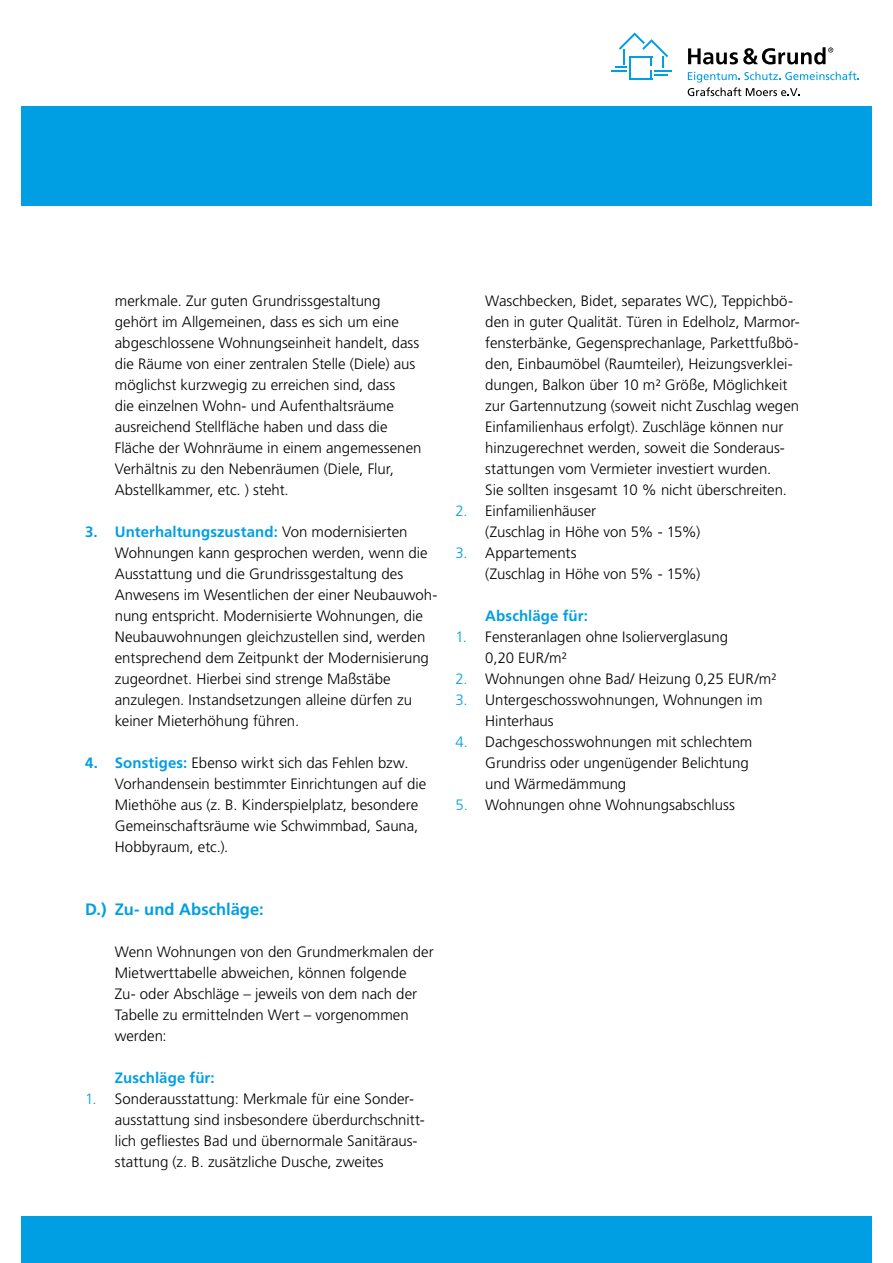
<style>
.page{position:relative;width:893px;height:1263px;background:#fff}
.page>*{position:absolute;margin:0;border:0;box-sizing:border-box;transform-origin:0 0}
.t1{font:700 16.5px "Frutiger";letter-spacing:.005em;color:#009fe3}
.t2{font:300 15px/21px "Frutiger";color:#000}
.t3{font:700 15px "Frutiger";letter-spacing:.005em;color:#009fe3}
.s1{font-weight:700;color:#009fe3}
.s2{color:#009fe3}
</style>
<div class="page">
<div style="left:21px;top:106px;width:851px;height:100px;background:#009fe3"></div>
<div style="left:21px;top:1216px;width:851px;height:47px;background:#009fe3"></div>
<svg style="left:611px;top:32px;width:61px;height:48px"></svg>
<svg style="left:688px;top:47px;width:145px;height:17px"></svg>
<svg style="left:688px;top:71px;width:171px;height:25px"></svg>
<p class="t2" style="left:115px;top:290px;width:308px">merkmale. Zur guten Grundrissgestaltung gehört im Allgemeinen, dass es sich um eine abgeschlossene Wohnungseinheit handelt, dass die Räume von einer zentralen Stelle (Diele) aus möglichst kurzwegig zu erreichen sind, dass<br>die einzelnen Wohn- und Aufenthaltsräume ausreichend Stellfläche haben und dass die Fläche der Wohnräume in einem angemessenen Verhältnis zu den Nebenräumen (Diele, Flur, Abstellkammer, etc. ) steht.</p>
<p class="t2" style="left:115px;top:521px;width:324px;text-indent:-30px"><span class="s1">3. Unterhaltungszustand:</span> Von modernisierten Wohnungen kann gesprochen werden, wenn die Ausstattung und die Grundrissgestaltung des Anwesens im Wesentlichen der einer Neubauwoh&shy;nung entspricht. Modernisierte Wohnungen, die Neubauwohnungen gleichzustellen sind, werden entsprechend dem Zeitpunkt der Modernisierung zugeordnet. Hierbei sind strenge Maßstäbe anzulegen. Instandsetzungen alleine dürfen zu keiner Mieterhöhung führen.</p>
<p class="t2" style="left:115px;top:752px;width:313px;text-indent:-30px"><span class="s1">4. Sonstiges:</span> Ebenso wirkt sich das Fehlen bzw.<br>Vorhandensein bestimmter Einrichtungen auf die Miethöhe aus (z. B. Kinderspielplatz, besondere Gemeinschaftsräume wie Schwimmbad, Sauna, Hobbyraum, etc.).</p>
<p class="t1" style="left:85px;top:900px;width:180px">D.) Zu- und Abschläge:</p>
<p class="t2" style="left:115px;top:941px;width:320px">Wenn Wohnungen von den Grundmerkmalen der Mietwerttabelle abweichen, können folgende<br>Zu- oder Abschläge – jeweils von dem nach der Tabelle zu ermittelnden Wert – vorgenommen werden:</p>
<p class="t3" style="left:115px;top:1069px;width:101px">Zuschläge für:</p>
<p class="t2" style="left:115px;top:1088px;width:311px;text-indent:-30px"><span class="s2">1.</span> Sonderausstattung: Merkmale für eine Sonder&shy;ausstattung sind insbesondere überdurchschnitt&shy;lich gefliestes Bad und übernormale Sanitäraus&shy;stattung (z. B. zusätzliche Dusche, zweites</p>
<p class="t2" style="left:485px;top:290px;width:316px">Waschbecken, Bidet, separates WC), Teppichbö&shy;den in guter Qualität. Türen in Edelholz, Marmor&shy;fensterbänke, Gegensprechanlage, Parkettfußbö&shy;den, Einbaumöbel (Raumteiler), Heizungsverklei&shy;dungen, Balkon über 10 m² Größe, Möglichkeit zur Gartennutzung (soweit nicht Zuschlag wegen Einfamilienhaus erfolgt). Zuschläge können nur hinzugerechnet werden, soweit die Sonderaus&shy;stattungen vom Vermieter investiert wurden.<br>Sie sollten insgesamt 10 % nicht überschreiten.</p>
<p class="t2" style="left:485px;top:500px;width:216px;text-indent:-30px"><span class="s2">2.</span> Einfamilienhäuser<br>(Zuschlag in Höhe von 5% - 15%)</p>
<p class="t2" style="left:485px;top:542px;width:216px;text-indent:-30px"><span class="s2">3.</span> Appartements<br>(Zuschlag in Höhe von 5% - 15%)</p>
<p class="t3" style="left:485px;top:607px;width:104px">Abschläge für:</p>
<p class="t2" style="left:485px;top:626px;width:244px;text-indent:-30px"><span class="s2">1.</span> Fensteranlagen ohne Isolierverglasung<br>0,20 EUR/m²</p>
<p class="t2" style="left:455px;top:668px;width:323px"><span class="s2">2.</span> Wohnungen ohne Bad/ Heizung 0,25 EUR/m²</p>
<p class="t2" style="left:485px;top:689px;width:279px;text-indent:-30px"><span class="s2">3.</span> Untergeschosswohnungen, Wohnungen im<br>Hinterhaus</p>
<p class="t2" style="left:485px;top:731px;width:268px;text-indent:-30px"><span class="s2">4.</span> Dachgeschosswohnungen mit schlechtem<br>Grundriss oder ungenügender Belichtung und Wärmedämmung</p>
<p class="t2" style="left:455px;top:794px;width:281px"><span class="s2">5.</span> Wohnungen ohne Wohnungsabschluss</p>
</div>
